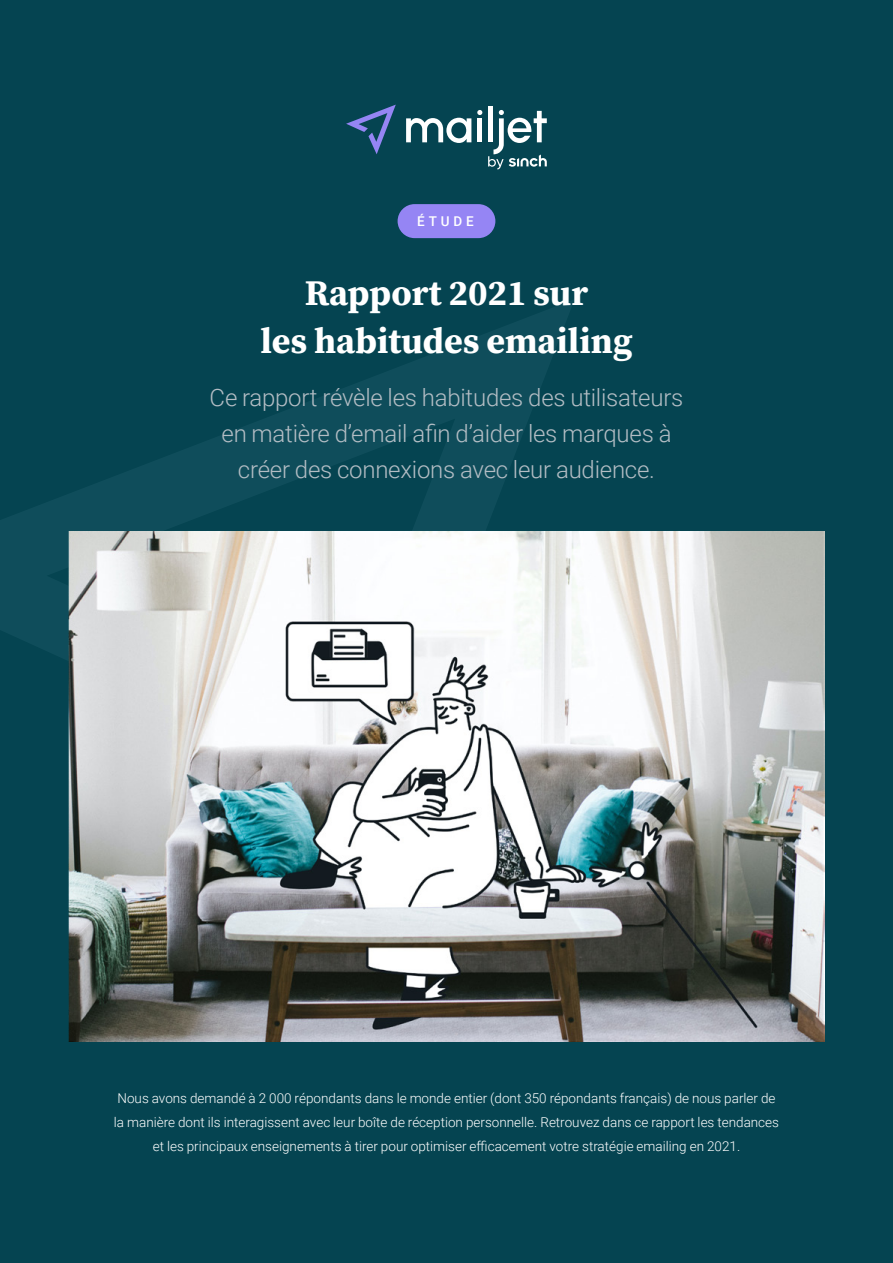
<style>
.page{position:relative;width:893px;height:1263px;background:#054451}
.page>*{position:absolute;margin:0;border:0;box-sizing:border-box;transform-origin:0 0}
.t1{font:700 36px/48px "Source Serif Pro";color:#fff;text-align:center}
.t2{font:300 24px/36px "Roboto";letter-spacing:-.01em;color:#b3bdc4;text-align:center}
.t3{font:300 13.5px/24px "Roboto";color:#fff;text-align:center}
.t4{font:500 13.5px "Roboto";letter-spacing:.285em;color:#fff}
</style>
<div class="page">
<div style="left:398px;top:204px;width:97px;height:34px;background:#9585f4;border-radius:17px"></div>
<img style="left:68px;top:531px;width:757px;height:511px">
<svg style="left:406px;top:118px;width:65px;height:25px"></svg>
<div style="left:477px;top:118px;width:5px;height:24px;background:#fff"></div>
<div style="left:488px;top:106px;width:5px;height:36px;background:#fff"></div>
<svg style="left:477px;top:110px;width:5px;height:5px"></svg>
<svg style="left:346px;top:105px;width:50px;height:49px"></svg>
<svg style="left:488px;top:110px;width:59px;height:59px"></svg>
<p class="t4" style="left:417px;top:212px;width:58px">ÉTUDE</p>
<h1 class="t1" style="left:260px;top:269px;width:374px">Rapport 2021 sur<br>les habitudes emailing</h1>
<h2 class="t2" style="left:210px;top:379px;width:475px">Ce rapport révèle les habitudes des utilisateurs en matière d’email afin d’aider les marques à créer des connexions avec leur audience.</h2>
<p class="t3" style="left:114px;top:1086px;width:667px">Nous avons demandé à 2 000 répondants dans le monde entier (dont 350 répondants français) de nous parler de la manière dont ils interagissent avec leur boîte de réception personnelle. Retrouvez dans ce rapport les tendances et les principaux enseignements à tirer pour optimiser efficacement votre stratégie emailing en 2021.</p>
</div>
